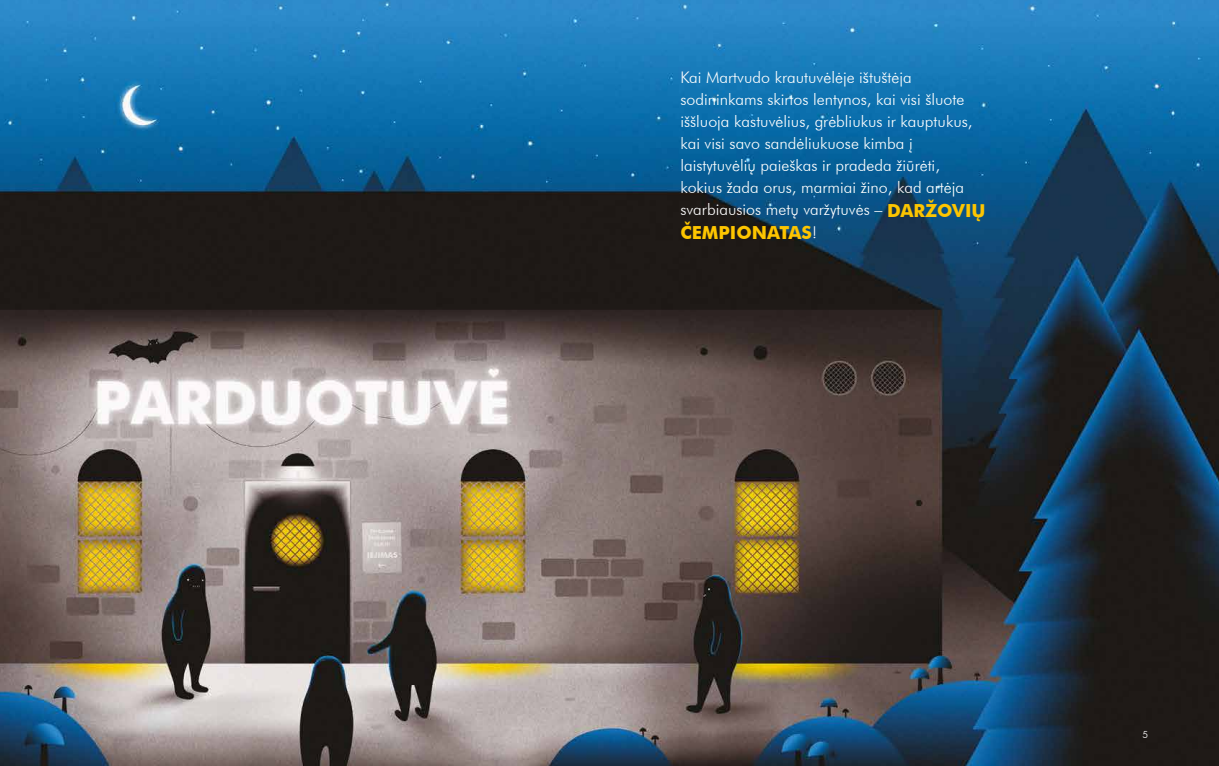
<style>
.page{position:relative;width:1219px;height:766px;background:#fff}
.page>*{position:absolute;margin:0;border:0;box-sizing:border-box;transform-origin:0 0}
.t1{font:900 18px "MC Futura";color:#fdc500}
.t2{font:16px/22px "MC Futura";color:#fff}
.t3{font:10px "MC Futura";color:#fff}
.s1{font-weight:900;font-size:18px;color:#fdc500}
.s2{font-weight:400;font-size:16px;color:#fff}
</style>
<div class="page">
<img style="left:0;top:0;width:1219px;height:765px">
<p class="t2" style="left:680px;top:66px;width:307px">Kai Martvudo krautuvėlėje ištuštėja sodininkams skirtos lentynos, kai visi šluote iššluoja kastuvėlius, grėbliukus ir kauptukus, kai visi savo sandėliukuose kimba į laistytuvėlių paieškas ir pradeda žiūrėti, kokius žada orus, marmiai žino, kad artėja svarbiausios metų varžytuvės – <span class="s1">DARŽOVIŲ</span></p>
<p class="t1" style="left:680px;top:222px;width:138px">ČEMPIONATAS<span class="s2">!</span></p>
<p class="t3" style="left:1142px;top:727px;width:7px">5</p>
</div>
